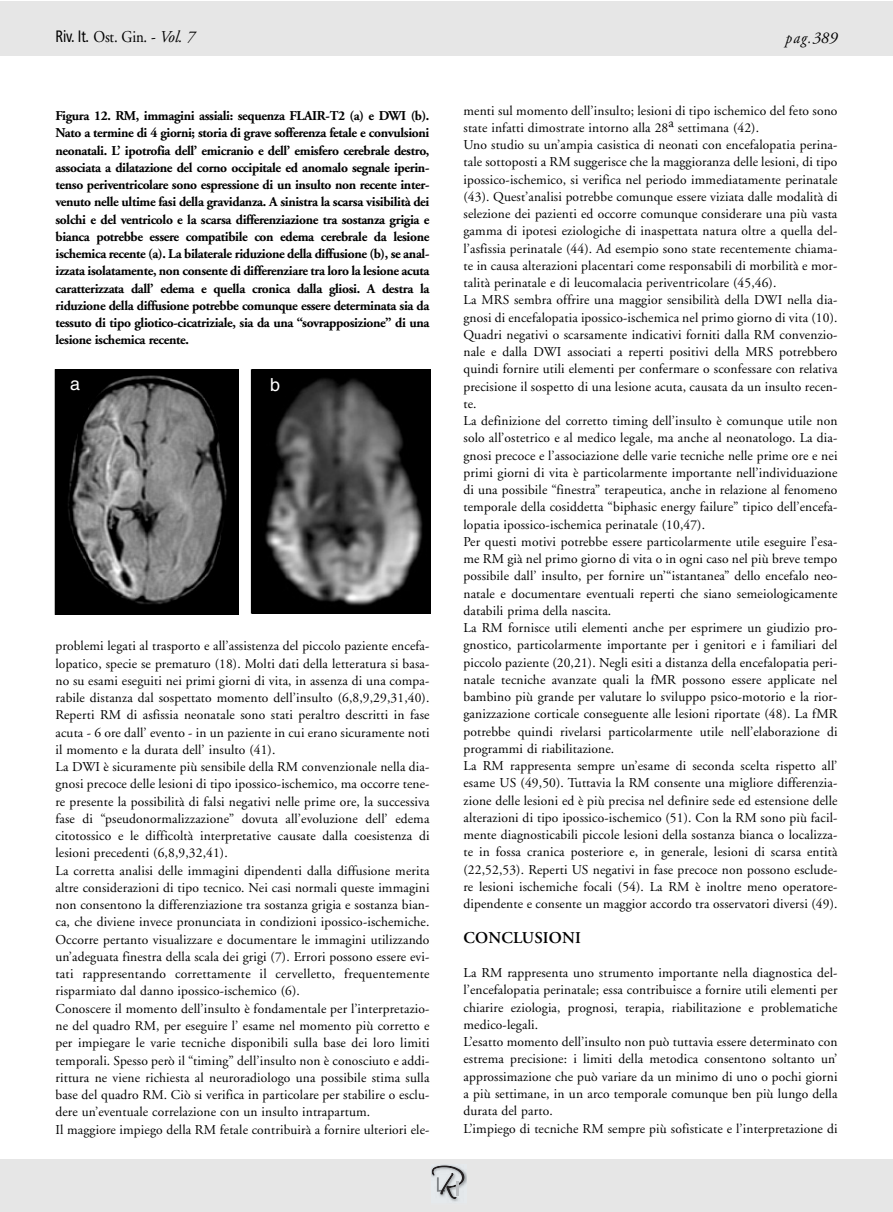
<style>
.page{position:relative;width:893px;height:1212px;background:#fff}
.page>*{position:absolute;margin:0;border:0;box-sizing:border-box;transform-origin:0 0}
.t1{font:18px "Helvetica";color:#fff}
.t2{font:16.5px "Adobe Garamond";letter-spacing:-.015em;color:#000;scale:.9 1}
.t3{font:600 16.5px "Adobe Garamond";letter-spacing:.01em;color:#000}
.t4{font:italic 16.5px "Adobe Garamond";letter-spacing:.035em;color:#000;scale:.9 1}
.t5{font:13.5px/17.2px "Adobe Garamond";letter-spacing:.01em;color:#000}
.t6{font:700 13.5px/17.2px "Adobe Garamond";letter-spacing:-.025em;color:#000;text-align:justify}
.s1{font-family:"Frutiger";font-stretch:condensed}
.s2{font-style:italic}
</style>
<div class="page">
<div style="left:0;top:1px;width:892px;height:54px;background:#e6e6e6"></div>
<div style="left:0;top:1159px;width:892px;height:53px;background:#e6e6e6"></div>
<svg style="left:432px;top:1164px;width:34px;height:38px"></svg>
<img style="left:253px;top:371px;width:176px;height:241px">
<div style="left:251px;top:369px;width:180px;height:245px;border:1px solid #000"></div>
<img style="left:57px;top:371px;width:180px;height:242px">
<div style="left:55px;top:369px;width:184px;height:246px;border:1px solid #000"></div>
<p class="t2" style="left:55px;top:30px;width:157px"><span class="s1">Riv. It.</span> Ost. Gin. - <span class="s2">Vol. 7</span></p>
<p class="t6" style="left:56px;top:108px;width:375px">Figura 12. RM, immagini assiali: sequenza FLAIR-T2 (a) e DWI (b).<br>Nato a termine di 4 giorni; storia di grave sofferenza fetale e convulsioni neonatali. L’ ipotrofia dell’ emicranio e dell’ emisfero cerebrale destro, associata a dilatazione del corno occipitale ed anomalo segnale iperin&shy;tenso periventricolare sono espressione di un insulto non recente inter&shy;venuto nelle ultime fasi della gravidanza. A sinistra la scarsa visibilità dei solchi e del ventricolo e la scarsa differenziazione tra sostanza grigia e bianca potrebbe essere compatibile con edema cerebrale da lesione ischemica recente (a). La bilaterale riduzione della diffusione (b), se anal&shy;izzata isolatamente, non consente di differenziare tra loro la lesione acuta caratterizzata dall’ edema e quella cronica dalla gliosi. A destra la riduzione della diffusione potrebbe comunque essere determinata sia da tessuto di tipo gliotico-cicatriziale, sia da una “sovrapposizione” di una lesione ischemica recente.</p>
<h1 class="t1" style="left:70px;top:377px;width:12px">a</h1>
<h1 class="t1" style="left:270px;top:378px;width:12px">b</h1>
<p class="t5" style="left:56px;top:639px;width:375px">problemi legati al trasporto e all’assistenza del piccolo paziente encefa&shy;lopatico, specie se prematuro (18). Molti dati della letteratura si basa&shy;no su esami eseguiti nei primi giorni di vita, in assenza di una compa&shy;rabile distanza dal sospettato momento dell’insulto (6,8,9,29,31,40).<br>Reperti RM di asfissia neonatale sono stati peraltro descritti in fase acuta - 6 ore dall’ evento - in un paziente in cui erano sicuramente noti il momento e la durata dell’ insulto (41).<br>La DWI è sicuramente più sensibile della RM convenzionale nella dia&shy;gnosi precoce delle lesioni di tipo ipossico-ischemico, ma occorre tene&shy;re presente la possibilità di falsi negativi nelle prime ore, la successiva fase di “pseudonormalizzazione” dovuta all’evoluzione dell’ edema citotossico e le difficoltà interpretative causate dalla coesistenza di lesioni precedenti (6,8,9,32,41).<br>La corretta analisi delle immagini dipendenti dalla diffusione merita altre considerazioni di tipo tecnico. Nei casi normali queste immagini non consentono la differenziazione tra sostanza grigia e sostanza bian&shy;ca, che diviene invece pronunciata in condizioni ipossico-ischemiche.<br>Occorre pertanto visualizzare e documentare le immagini utilizzando un’adeguata finestra della scala dei grigi (7). Errori possono essere evi&shy;tati rappresentando correttamente il cervelletto, frequentemente risparmiato dal danno ipossico-ischemico (6).<br>Conoscere il momento dell’insulto è fondamentale per l’interpretazio&shy;ne del quadro RM, per eseguire l’ esame nel momento più corretto e per impiegare le varie tecniche disponibili sulla base dei loro limiti temporali. Spesso però il “timing” dell’insulto non è conosciuto e addi&shy;rittura ne viene richiesta al neuroradiologo una possibile stima sulla base del quadro RM. Ciò si verifica in particolare per stabilire o esclu&shy;dere un’eventuale correlazione con un insulto intrapartum.<br>Il maggiore impiego della RM fetale contribuirà a fornire ulteriori ele-</p>
<p class="t4" style="left:786px;top:31px;width:59px">pag.389</p>
<p class="t5" style="left:463px;top:103px;width:375px">menti sul momento dell’insulto; lesioni di tipo ischemico del feto sono state infatti dimostrate intorno alla 28a settimana (42).<br>Uno studio su un’ampia casistica di neonati con encefalopatia perina&shy;tale sottoposti a RM suggerisce che la maggioranza delle lesioni, di tipo ipossico-ischemico, si verifica nel periodo immediatamente perinatale (43). Quest’analisi potrebbe comunque essere viziata dalle modalità di selezione dei pazienti ed occorre comunque considerare una più vasta gamma di ipotesi eziologiche di inaspettata natura oltre a quella del&shy;l’asfissia perinatale (44). Ad esempio sono state recentemente chiama&shy;te in causa alterazioni placentari come responsabili di morbilità e mor&shy;talità perinatale e di leucomalacia periventricolare (45,46).<br>La MRS sembra offrire una maggior sensibilità della DWI nella dia&shy;gnosi di encefalopatia ipossico-ischemica nel primo giorno di vita (10).<br>Quadri negativi o scarsamente indicativi forniti dalla RM convenzio&shy;nale e dalla DWI associati a reperti positivi della MRS potrebbero quindi fornire utili elementi per confermare o sconfessare con relativa precisione il sospetto di una lesione acuta, causata da un insulto recen&shy;te.<br>La definizione del corretto timing dell’insulto è comunque utile non solo all’ostetrico e al medico legale, ma anche al neonatologo. La dia&shy;gnosi precoce e l’associazione delle varie tecniche nelle prime ore e nei primi giorni di vita è particolarmente importante nell’individuazione di una possibile “finestra” terapeutica, anche in relazione al fenomeno temporale della cosiddetta “biphasic energy failure” tipico dell’encefa&shy;lopatia ipossico-ischemica perinatale (10,47).<br>Per questi motivi potrebbe essere particolarmente utile eseguire l’esa&shy;me RM già nel primo giorno di vita o in ogni caso nel più breve tempo possibile dall’ insulto, per fornire un’“istantanea” dello encefalo neo&shy;natale e documentare eventuali reperti che siano semeiologicamente databili prima della nascita.<br>La RM fornisce utili elementi anche per esprimere un giudizio pro&shy;gnostico, particolarmente importante per i genitori e i familiari del piccolo paziente (20,21). Negli esiti a distanza della encefalopatia peri&shy;natale tecniche avanzate quali la fMR possono essere applicate nel bambino più grande per valutare lo sviluppo psico-motorio e la rior&shy;ganizzazione corticale conseguente alle lesioni riportate (48). La fMR potrebbe quindi rivelarsi particolarmente utile nell’elaborazione di programmi di riabilitazione.<br>La RM rappresenta sempre un’esame di seconda scelta rispetto all’ esame US (49,50). Tuttavia la RM consente una migliore differenzia&shy;zione delle lesioni ed è più precisa nel definire sede ed estensione delle alterazioni di tipo ipossico-ischemico (51). Con la RM sono più facil&shy;mente diagnosticabili piccole lesioni della sostanza bianca o localizza&shy;te in fossa cranica posteriore e, in generale, lesioni di scarsa entità (22,52,53). Reperti US negativi in fase precoce non possono esclude&shy;re lesioni ischemiche focali (54). La RM è inoltre meno operatore&shy;dipendente e consente un maggior accordo tra osservatori diversi (49).</p>
<p class="t3" style="left:463px;top:931px;width:119px">CONCLUSIONI</p>
<p class="t5" style="left:463px;top:965px;width:375px">La RM rappresenta uno strumento importante nella diagnostica del&shy;l’encefalopatia perinatale; essa contribuisce a fornire utili elementi per chiarire eziologia, prognosi, terapia, riabilitazione e problematiche medico-legali.<br>L’esatto momento dell’insulto non può tuttavia essere determinato con estrema precisione: i limiti della metodica consentono soltanto un’ approssimazione che può variare da un minimo di uno o pochi giorni a più settimane, in un arco temporale comunque ben più lungo della durata del parto.<br>L’impiego di tecniche RM sempre più sofisticate e l’interpretazione di</p>
</div>
